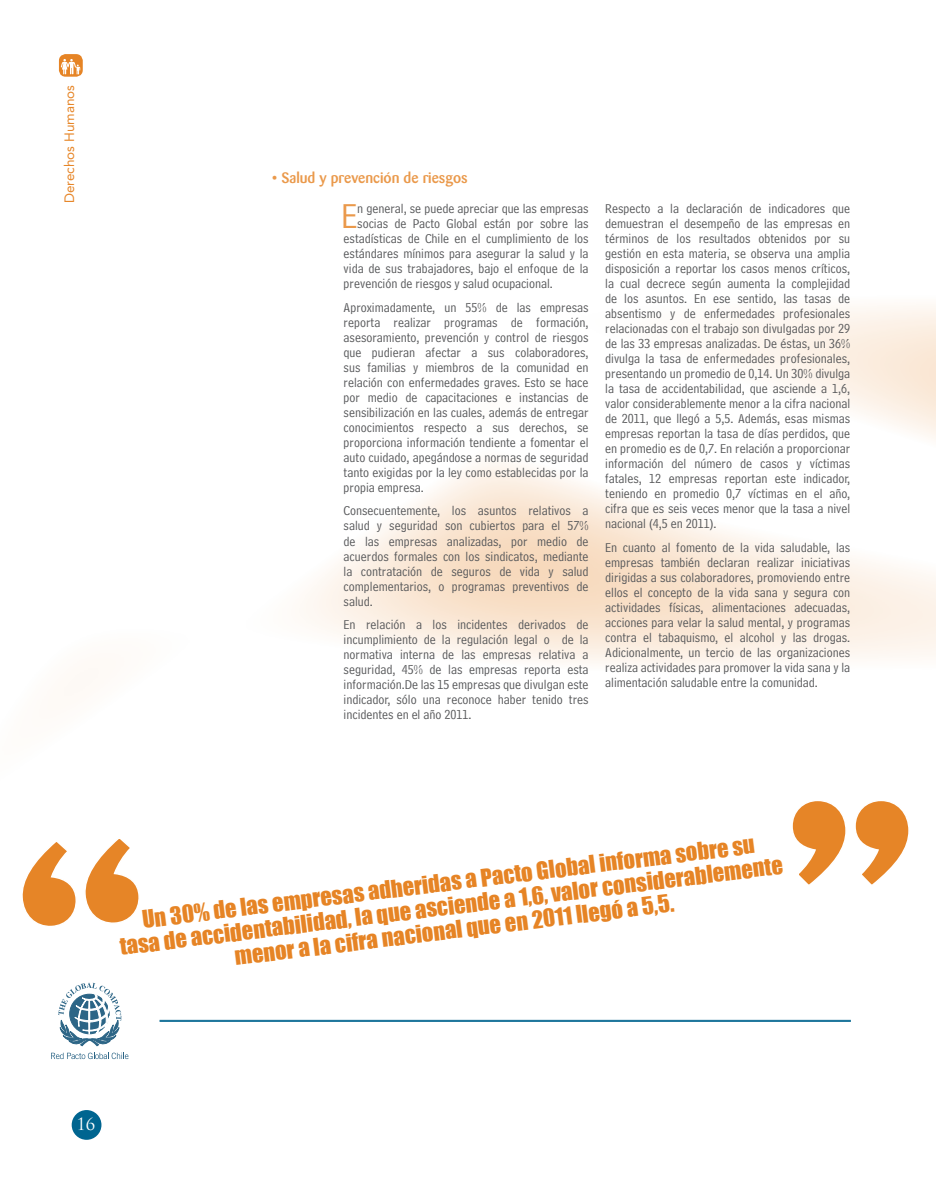
<style>
.page{position:relative;width:936px;height:1191px;background:#fff}
.page>*{position:absolute;margin:0;border:0;box-sizing:border-box;transform-origin:0 0}
.t1{font:36.45px "Bell Centennial Std Address";color:#ea994b}
.t2{font:22.5px/24px "Impact";color:#e68425;text-align:center}
.t3{font:16.5px "Trajan Pro";color:#fff}
.t4{font:500 15px "Barmeno";color:#ea994b}
.t5{font:13.5px/15px "Bell Centennial Std Address";color:#57585a;text-align:justify}
.t6{font:13.5px "Avenir LT Std";color:#e68425}
</style>
<div class="page">
<svg style="left:302px;top:305px;width:633px;height:362px"></svg>
<svg style="left:792px;top:801px;width:117px;height:84px"></svg>
<svg style="left:22px;top:839px;width:117px;height:87px"></svg>
<hr style="left:159px;top:1020px;width:691px;height:1px;background:#006590">
<hr style="left:159px;top:1021px;width:691px;height:1px;background:#006590">
<svg style="left:51px;top:1052px;width:77px;height:7px"></svg>
<svg style="left:58px;top:982px;width:63px;height:63px"></svg>
<div style="left:60px;top:55px;width:22px;height:21px;background:#e68425;border-radius:6px"></div>
<div style="left:59px;top:54px;width:24px;height:23px;border:2px solid #e68425;border-radius:6px"></div>
<svg style="left:61px;top:59px;width:19px;height:15px"></svg>
<div style="left:72px;top:1110px;width:29px;height:29px;background:#006590;border-radius:50%"></div>
<p class="t6" style="left:62px;top:203px;width:120px;rotate:-90deg">Derechos Humanos</p>
<p class="t4" style="left:272px;top:169px;width:197px">• Salud y prevención de riesgos</p>
<p class="t1" style="left:341px;top:195px;width:18px">E</p>
<p class="t5" style="left:357px;top:201px;width:233px">n general, se puede apreciar que las empresas</p>
<p class="t5" style="left:357px;top:216px;width:233px">socias de Pacto Global están por sobre las</p>
<p class="t5" style="left:343px;top:231px;width:246px">estadísticas de Chile en el cumplimiento de los</p>
<p class="t5" style="left:343px;top:246px;width:246px">estándares mínimos para asegurar la salud y la</p>
<p class="t5" style="left:343px;top:261px;width:246px">vida de sus trabajadores, bajo el enfoque de la</p>
<p class="t5" style="left:343px;top:276px;width:211px">prevención de riesgos y salud ocupacional.</p>
<p class="t5" style="left:343px;top:300px;width:246px">Aproximadamente, un 55% de las empresas reporta realizar programas de formación, asesoramiento, prevención y control de riesgos que pudieran afectar a sus colaboradores, sus familias y miembros de la comunidad en relación con enfermedades graves. Esto se hace por medio de capacitaciones e instancias de sensibilización en las cuales, además de entregar conocimientos respecto a sus derechos, se proporciona información tendiente a fomentar el auto cuidado, apegándose a normas de seguridad tanto exigidas por la ley como establecidas por la propia empresa.</p>
<p class="t5" style="left:343px;top:503px;width:246px">Consecuentemente, los asuntos relativos a salud y seguridad son cubiertos para el 57% de las empresas analizadas, por medio de acuerdos formales con los sindicatos, mediante la contratación de seguros de vida y salud complementarios, o programas preventivos de salud.</p>
<p class="t5" style="left:343px;top:617px;width:246px">En relación a los incidentes derivados de incumplimiento de la regulación legal o de la normativa interna de las empresas relativa a seguridad, 45% de las empresas reporta esta información.De las 15 empresas que divulgan este indicador, sólo una reconoce haber tenido tres incidentes en el año 2011.</p>
<p class="t5" style="left:605px;top:201px;width:246px">Respecto a la declaración de indicadores que demuestran el desempeño de las empresas en términos de los resultados obtenidos por su gestión en esta materia, se observa una amplia disposición a reportar los casos menos críticos, la cual decrece según aumenta la complejidad de los asuntos. En ese sentido, las tasas de absentismo y de enfermedades profesionales relacionadas con el trabajo son divulgadas por 29 de las 33 empresas analizadas. De éstas, un 36% divulga la tasa de enfermedades profesionales, presentando un promedio de 0,14. Un 30% divulga la tasa de accidentabilidad, que asciende a 1,6, valor considerablemente menor a la cifra nacional de 2011, que llegó a 5,5. Además, esas mismas empresas reportan la tasa de días perdidos, que en promedio es de 0,7. En relación a proporcionar información del número de casos y víctimas fatales, 12 empresas reportan este indicador, teniendo en promedio 0,7 víctimas en el año, cifra que es seis veces menor que la tasa a nivel nacional (4,5 en 2011).</p>
<p class="t5" style="left:605px;top:540px;width:246px">En cuanto al fomento de la vida saludable, las empresas también declaran realizar iniciativas dirigidas a sus colaboradores, promoviendo entre ellos el concepto de la vida sana y segura con actividades físicas, alimentaciones adecuadas, acciones para velar la salud mental, y programas contra el tabaquismo, el alcohol y las drogas.<br>Adicionalmente, un tercio de las organizaciones realiza actividades para promover la vida sana y la alimentación saludable entre la comunidad.</p>
<p class="t2" style="left:115px;top:910px;width:669px;rotate:-7deg">Un 30% de las empresas adheridas a Pacto Global informa sobre su<br>tasa de accidentabilidad, la que asciende a 1,6, valor considerablemente menor a la cifra nacional que en 2011 llegó a 5,5.</p>
<p class="t3" style="left:76px;top:1113px;width:20px">16</p>
</div>
